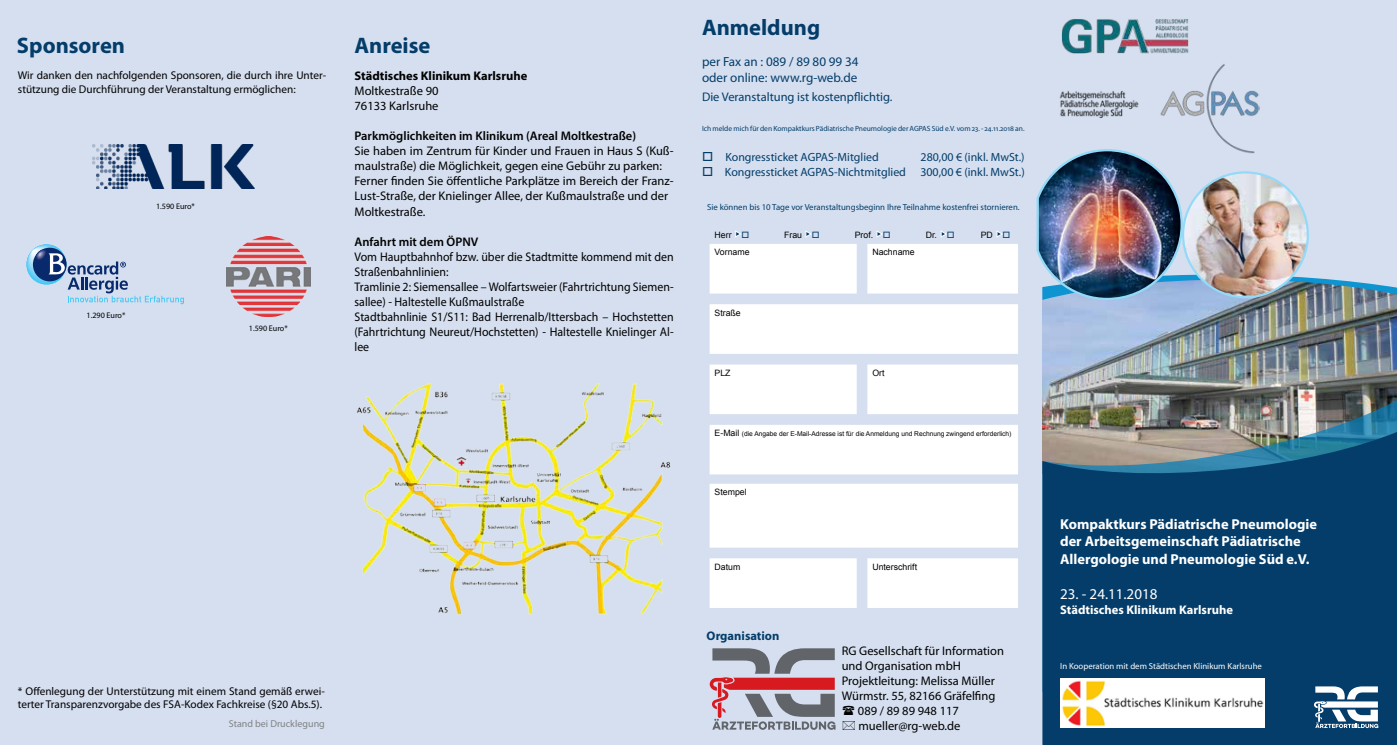
<style>
.page{position:relative;width:1397px;height:745px;background:#fff}
.page>*{position:absolute;margin:0;border:0;box-sizing:border-box;transform-origin:0 0}
.t1{font:700 22.5px "Myriad Pro";color:#043d6a}
.t2{font:15px "Myriad Pro";color:#fff}
.t3{font:700 14.38px/17.2px "Myriad Pro";color:#fff}
.t4{font:13.12px/15.8px "Myriad Pro";color:#043d6a}
.t5{font:12.5px/15px "Myriad Pro";color:#000}
.t6{font:12.5px/15px "Myriad Pro";color:#000;scale:.95 1}
.t7{font:600 12.5px "Myriad Pro";color:#000}
.t8{font:12.5px "Myriad Pro";color:#043d6a}
.t9{font:700 12.5px "Myriad Pro";color:#000}
.t10{font:700 12.5px "Myriad Pro";color:#fff}
.t11{font:700 12.5px "Myriad Pro";color:#043d6a}
.t12{font:12px "Myriad Pro";color:#043d6a}
.t13{font:11.88px "Myriad Pro";color:#043d6a}
.t14{font:11.25px/13.5px "Myriad Pro";color:#000}
.t15{font:10px "Myriad Pro";color:#808285}
.t16{font:8.75px "Myriad Pro";color:#043d6a}
.t17{font:8.75px "Arial";color:#000}
.t18{font:8.75px "Myriad Pro";color:#fff}
.t19{font:8.12px "Myriad Pro";color:#000}
.t20{font:7.5px "Myriad Pro";color:#043d6a}
.t21{font:6.62px "Arial";color:#000}
.s1{color:#043d6a}
.s2{font-size:8.75px}
</style>
<div class="page">
<div style="left:0;top:0;width:1042px;height:744px;background:#d5dfef"></div>
<svg style="left:709px;top:648px;width:126px;height:81px"></svg>
<svg style="left:709px;top:230px;width:309px;height:378px"></svg>
<svg style="left:709px;top:244px;width:308px;height:363px;fill:#fff"></svg>
<svg style="left:735px;top:231px;width:5px;height:6px"></svg>
<svg style="left:996px;top:231px;width:5px;height:6px"></svg>
<svg style="left:805px;top:231px;width:5px;height:6px"></svg>
<svg style="left:940px;top:231px;width:6px;height:6px"></svg>
<svg style="left:876px;top:231px;width:6px;height:6px"></svg>
<img style="left:1042px;top:300px;width:354px;height:96px">
<img style="left:1042px;top:396px;width:354px;height:35px">
<svg style="left:1042px;top:431px;width:354px;height:313px;background:#134870"></svg>
<svg style="left:1183px;top:288px;width:213px;height:12px;background:#788e9e"></svg>
<div style="left:1042px;top:0;width:354px;height:288px;background:#d5dfef"></div>
<img style="left:1036px;top:148px;width:147px;height:153px">
<img style="left:1182px;top:172px;width:125px;height:125px;border-radius:62px">
<img style="left:1059px;top:63px;width:200px;height:90px">
<svg style="left:1313px;top:686px;width:64px;height:41px"></svg>
<img style="left:1059px;top:18px;width:131px;height:36px">
<img style="left:1059px;top:678px;width:205px;height:48px">
<img style="left:356px;top:383px;width:315px;height:232px">
<svg style="left:27px;top:244px;width:157px;height:60px"></svg>
<img style="left:227px;top:237px;width:83px;height:79px">
<img style="left:92px;top:145px;width:162px;height:44px">
<h1 class="t1" style="left:17px;top:30px;width:110px">Sponsoren</h1>
<h1 class="t1" style="left:354px;top:30px;width:77px">Anreise</h1>
<p class="t14" style="left:18px;top:69px;width:310px">Wir danken den nachfolgenden Sponsoren, die durch ihre Unter&shy;stützung die Durchführung der Veranstaltung ermöglichen:</p>
<p class="t19" style="left:156px;top:201px;width:40px">1.590 Euro*</p>
<p class="t19" style="left:86px;top:310px;width:40px">1.290 Euro*</p>
<p class="t19" style="left:249px;top:323px;width:40px">1.590 Euro*</p>
<p class="t9" style="left:354px;top:68px;width:174px">Städtisches Klinikum Karlsruhe</p>
<p class="t5" style="left:354px;top:83px;width:85px">Moltkestraße 90<br>76133 Karlsruhe</p>
<p class="t7" style="left:354px;top:128px;width:283px">Parkmöglichkeiten im Klinikum (Areal Moltkestraße)</p>
<p class="t5" style="left:354px;top:143px;width:320px">Sie haben im Zentrum für Kinder und Frauen in Haus S (Kuß&shy;maulstraße) die Möglichkeit, gegen eine Gebühr zu parken:<br>Ferner finden Sie öffentliche Parkplätze im Bereich der Franz-Lust-Straße, der Knielinger Allee, der Kußmaulstraße und der Moltkestraße.</p>
<p class="t7" style="left:354px;top:233px;width:125px">Anfahrt mit dem ÖPNV</p>
<p class="t6" style="left:354px;top:248px;width:337px">Vom Hauptbahnhof bzw. über die Stadtmitte kommend mit den Straßenbahnlinien:<br>Tramlinie 2: Siemensallee – Wolfartsweier (Fahrtrichtung Siemen&shy;sallee) - Haltestelle Kußmaulstraße<br>Stadtbahnlinie S1/S11: Bad Herrenalb/Ittersbach – Hochstetten (Fahrtrichtung Neureut/Hochstetten) - Haltestelle Knielinger Al&shy;lee</p>
<p class="t14" style="left:18px;top:683px;width:308px">* Offenlegung der Unterstützung mit einem Stand gemäß erwei&shy;terter Transparenzvorgabe des FSA-Kodex Fachkreise (§20 Abs.5).</p>
<p class="t15" style="left:229px;top:717px;width:97px">Stand bei Drucklegung</p>
<h1 class="t1" style="left:702px;top:12px;width:120px">Anmeldung</h1>
<p class="t4" style="left:702px;top:54px;width:158px">per Fax an : 089 / 89 80 99 34 oder online: www.rg-web.de</p>
<p class="t8" style="left:702px;top:89px;width:192px">Die Veranstaltung ist kostenpflichtig.</p>
<p class="t20" style="left:702px;top:124px;width:324px">Ich melde mich für den Kompaktkurs Pädiatrische Pneumologie der AGPAS Süd e.V. vom 23. - 24.11.2018 an.</p>
<p class="t13" style="left:702px;top:150px;width:178px">□ Kongressticket AGPAS-Mitglied</p>
<p class="t13" style="left:920px;top:150px;width:105px">280,00 € (inkl. MwSt.)</p>
<p class="t12" style="left:702px;top:165px;width:324px">□ Kongressticket AGPAS-Nichtmitglied 300,00 € (inkl. MwSt.)</p>
<p class="t16" style="left:707px;top:202px;width:314px">Sie können bis 10 Tage vor Veranstaltungsbeginn Ihre Teilnahme kostenfrei stornieren.</p>
<p class="t17" style="left:714px;top:229px;width:36px">Herr <span class="s1">□</span></p>
<p class="t17" style="left:784px;top:229px;width:37px">Frau <span class="s1">□</span></p>
<p class="t17" style="left:854px;top:229px;width:37px">Prof. <span class="s1">□</span></p>
<p class="t17" style="left:925px;top:229px;width:30px">Dr. <span class="s1">□</span></p>
<p class="t17" style="left:980px;top:229px;width:31px">PD <span class="s1">□</span></p>
<p class="t17" style="left:714px;top:246px;width:37px">Vorname</p>
<p class="t17" style="left:872px;top:246px;width:44px">Nachname</p>
<p class="t17" style="left:714px;top:306px;width:28px">Straße</p>
<p class="t17" style="left:714px;top:367px;width:18px">PLZ</p>
<p class="t17" style="left:872px;top:367px;width:14px">Ort</p>
<p class="t21" style="left:714px;top:429px;width:298px"><span class="s2">E-Mail</span> (die Angabe der E-Mail-Adresse ist für die Anmeldung und Rechnung zwingend erforderlich)</p>
<p class="t17" style="left:714px;top:486px;width:34px">Stempel</p>
<p class="t17" style="left:714px;top:560px;width:27px">Datum</p>
<p class="t17" style="left:872px;top:560px;width:46px">Unterschrift</p>
<p class="t11" style="left:706px;top:627px;width:74px">Organisation</p>
<p class="t5" style="left:841px;top:642px;width:164px">RG Gesellschaft für Information</p>
<p class="t5" style="left:841px;top:657px;width:121px">und Organisation mbH</p>
<p class="t5" style="left:841px;top:672px;width:154px">Projektleitung: Melissa Müller</p>
<p class="t5" style="left:841px;top:687px;width:155px">Würmstr. 55, 82166 Gräfelfing</p>
<p class="t5" style="left:857px;top:702px;width:102px">089 / 89 89 948 117</p>
<p class="t5" style="left:858px;top:717px;width:103px">mueller@rg-web.de</p>
<p class="t3" style="left:1059px;top:515px;width:258px">Kompaktkurs Pädiatrische Pneumologie der Arbeitsgemeinschaft Pädiatrische<br>Allergologie und Pneumologie Süd e.V.</p>
<p class="t2" style="left:1059px;top:584px;width:99px">23. - 24.11.2018</p>
<p class="t10" style="left:1059px;top:601px;width:174px">Städtisches Klinikum Karlsruhe</p>
<p class="t18" style="left:1059px;top:659px;width:203px">In Kooperation mit dem Städtischen Klinikum Karlsruhe</p>
</div>
